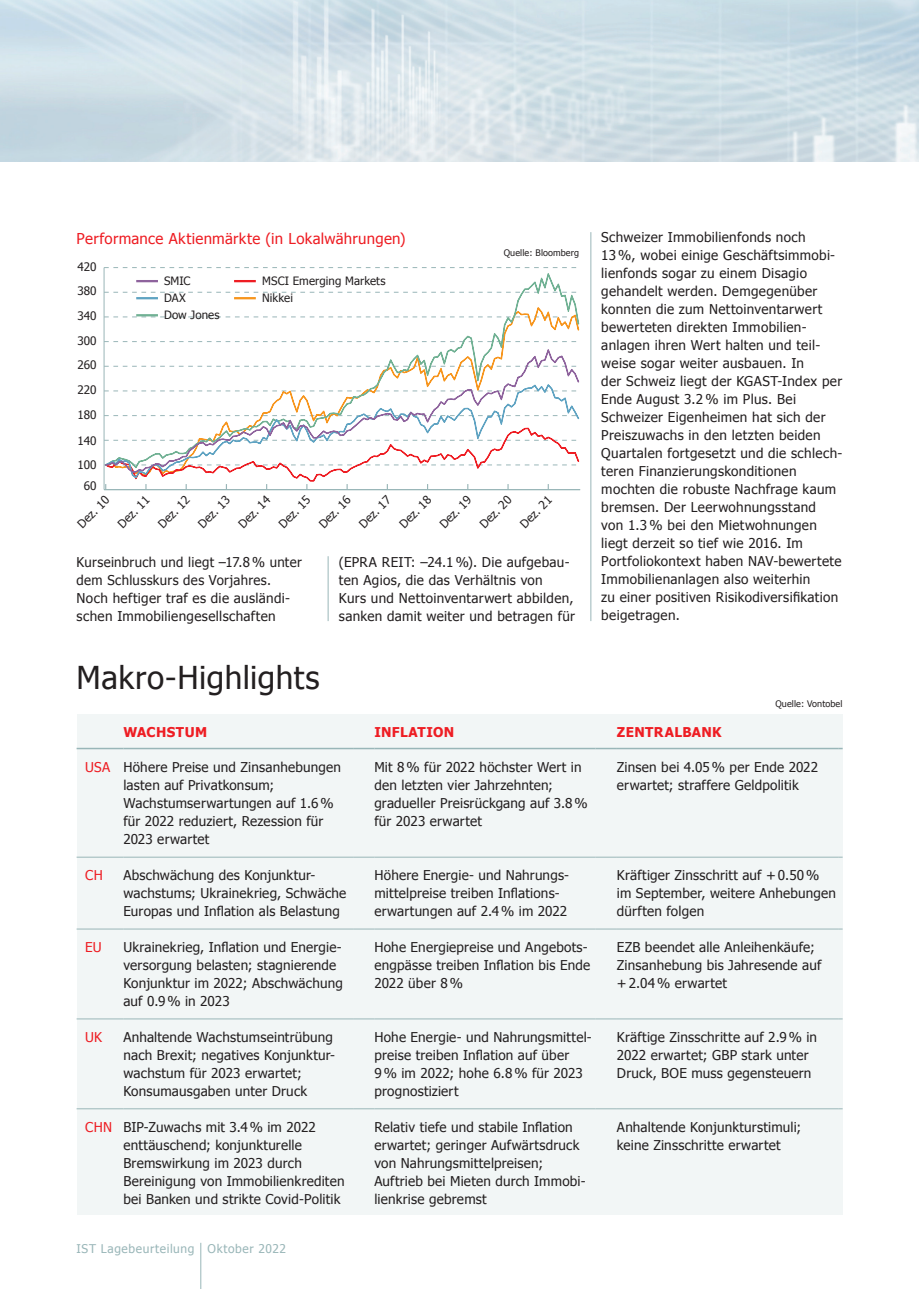
<style>
.page{position:relative;width:919px;height:1289px;background:#fff}
.page>*{position:absolute;margin:0;border:0;box-sizing:border-box;transform-origin:0 0}
.t1{font:31.5px "Tahoma";letter-spacing:.015em;color:#231f20}
.t2{font:15px "Tahoma";letter-spacing:.02em;color:#ee1d23}
.t3{font:13.5px/18px "Tahoma";letter-spacing:.015em;color:#231f20}
.t4{font:700 13.5px "Tahoma";letter-spacing:.03em;color:#ee1d23}
.t5{font:13.5px "Tahoma";color:#ee1d23}
.t6{font:12.9px "Tahoma";color:#231f20}
.t7{font:12px "Tahoma";letter-spacing:.05em;color:#99b6b8}
.t8{font:11.7px "Tahoma";color:#231f20}
.t9{font:11.55px/16.8px "Tahoma";letter-spacing:.01em;color:#231f20}
.t10{font:9px "Tahoma";letter-spacing:.01em;color:#231f20}
.s1{color:#ee1d23}
</style>
<div class="page">
<hr style="left:200px;top:1242px;width:1px;height:46px;background:#99b6b8">
<hr style="left:590px;top:232px;width:1px;height:389px;background:#99b6b8">
<hr style="left:328px;top:556px;width:1px;height:65px;background:#99b6b8">
<hr style="left:104px;top:267px;width:1px;height:222px;background:#99b6b8">
<hr style="left:104px;top:489px;width:476px;height:1px;background:#99b6b8">
<svg style="left:105px;top:267px;width:472px;height:1px"></svg>
<svg style="left:104px;top:270px;width:476px;height:76px"></svg>
<svg style="left:104px;top:473px;width:445px;height:16px"></svg>
<svg style="left:104px;top:346px;width:476px;height:127px"></svg>
<hr style="left:136px;top:280px;width:22px;height:2px;background:#8e639d">
<hr style="left:136px;top:297px;width:22px;height:2px;background:#5fa3c2">
<hr style="left:136px;top:314px;width:22px;height:2px;background:#71b194">
<hr style="left:234px;top:280px;width:22px;height:2px;background:#ee1d23">
<hr style="left:234px;top:297px;width:22px;height:2px;background:#f7951d">
<div style="left:77px;top:714px;width:765px;height:500px;background:#f2f6f6"></div>
<hr style="left:77px;top:747px;width:46px;height:2px;background:#99b6b8">
<hr style="left:123px;top:747px;width:230px;height:2px;background:#99b6b8">
<hr style="left:353px;top:747px;width:21px;height:2px;background:#99b6b8">
<hr style="left:374px;top:747px;width:221px;height:2px;background:#99b6b8">
<hr style="left:595px;top:747px;width:22px;height:2px;background:#99b6b8">
<hr style="left:617px;top:747px;width:221px;height:2px;background:#99b6b8">
<hr style="left:77px;top:928px;width:46px;height:1px;background:#99b6b8">
<hr style="left:123px;top:928px;width:230px;height:1px;background:#99b6b8">
<svg style="left:353px;top:928px;width:21px;height:1px"></svg>
<hr style="left:374px;top:928px;width:221px;height:1px;background:#99b6b8">
<svg style="left:595px;top:928px;width:22px;height:1px"></svg>
<hr style="left:617px;top:928px;width:221px;height:1px;background:#99b6b8">
<hr style="left:77px;top:856px;width:46px;height:1px;background:#99b6b8">
<hr style="left:123px;top:856px;width:230px;height:1px;background:#99b6b8">
<svg style="left:353px;top:856px;width:21px;height:1px"></svg>
<hr style="left:374px;top:856px;width:221px;height:1px;background:#99b6b8">
<svg style="left:595px;top:856px;width:22px;height:1px"></svg>
<hr style="left:617px;top:856px;width:221px;height:1px;background:#99b6b8">
<hr style="left:77px;top:1018px;width:46px;height:1px;background:#99b6b8">
<hr style="left:123px;top:1018px;width:230px;height:1px;background:#99b6b8">
<svg style="left:353px;top:1018px;width:21px;height:1px"></svg>
<hr style="left:374px;top:1018px;width:221px;height:1px;background:#99b6b8">
<svg style="left:595px;top:1018px;width:22px;height:1px"></svg>
<hr style="left:617px;top:1018px;width:221px;height:1px;background:#99b6b8">
<hr style="left:77px;top:1108px;width:46px;height:1px;background:#99b6b8">
<hr style="left:123px;top:1108px;width:230px;height:1px;background:#99b6b8">
<svg style="left:353px;top:1108px;width:21px;height:1px"></svg>
<hr style="left:374px;top:1108px;width:221px;height:1px;background:#99b6b8">
<svg style="left:595px;top:1108px;width:22px;height:1px"></svg>
<hr style="left:617px;top:1108px;width:221px;height:1px;background:#99b6b8">
<img style="left:0;top:0;width:918px;height:162px">
<p class="t2" style="left:77px;top:228px;width:330px">Performance Aktienmärkte (in Lokalwährungen)</p>
<p class="t8" style="left:77px;top:259px;width:21px">420</p>
<p class="t8" style="left:77px;top:283px;width:21px">380</p>
<p class="t8" style="left:77px;top:308px;width:21px">340</p>
<p class="t8" style="left:77px;top:333px;width:21px">300</p>
<p class="t8" style="left:77px;top:357px;width:21px">260</p>
<p class="t8" style="left:77px;top:382px;width:21px">220</p>
<p class="t8" style="left:77px;top:406px;width:21px">180</p>
<p class="t8" style="left:77px;top:432px;width:21px">140</p>
<p class="t8" style="left:77px;top:457px;width:21px">100</p>
<p class="t8" style="left:84px;top:478px;width:14px">60</p>
<p class="t9" style="left:164px;top:272px;width:57px">SMIC<br>DAX<br>Dow Jones</p>
<p class="t9" style="left:262px;top:272px;width:125px">MSCI Emerging Markets<br>Nikkei</p>
<p class="t10" style="left:504px;top:246px;width:77px">Quelle: Bloomberg</p>
<p class="t8" style="left:74px;top:520px;width:41px;rotate:-45deg">Dez. 10</p>
<p class="t8" style="left:114px;top:520px;width:41px;rotate:-45deg">Dez. 11</p>
<p class="t8" style="left:154px;top:520px;width:41px;rotate:-45deg">Dez. 12</p>
<p class="t8" style="left:195px;top:520px;width:41px;rotate:-45deg">Dez. 13</p>
<p class="t8" style="left:235px;top:520px;width:41px;rotate:-45deg">Dez. 14</p>
<p class="t8" style="left:275px;top:520px;width:41px;rotate:-45deg">Dez. 15</p>
<p class="t8" style="left:315px;top:520px;width:41px;rotate:-45deg">Dez. 16</p>
<p class="t8" style="left:355px;top:520px;width:41px;rotate:-45deg">Dez. 17</p>
<p class="t8" style="left:396px;top:520px;width:41px;rotate:-45deg">Dez. 18</p>
<p class="t8" style="left:436px;top:520px;width:41px;rotate:-45deg">Dez. 19</p>
<p class="t8" style="left:476px;top:520px;width:41px;rotate:-45deg">Dez. 20</p>
<p class="t8" style="left:516px;top:520px;width:41px;rotate:-45deg">Dez. 21</p>
<p class="t3" style="left:77px;top:552px;width:227px">Kurseinbruch und liegt –17.8 % unter dem Schlusskurs des Vorjahres.<br>Noch heftiger traf es die ausländi&shy;schen Immobiliengesellschaften</p>
<p class="t3" style="left:339px;top:552px;width:237px">(EPRA REIT: –24.1 %). Die aufgebau&shy;ten Agios, die das Verhältnis von<br>Kurs und Nettoinventarwert abbilden, sanken damit weiter und betragen für</p>
<p class="t3" style="left:601px;top:228px;width:242px">Schweizer Immobilienfonds noch<br>13 %, wobei einige Geschäftsimmobi&shy;lienfonds sogar zu einem Disagio gehandelt werden. Demgegenüber konnten die zum Nettoinventarwert bewerteten direkten Immobilien&shy;anlagen ihren Wert halten und teil&shy;weise sogar weiter ausbauen. In<br>der Schweiz liegt der KGAST-Index per Ende August 3.2 % im Plus. Bei Schweizer Eigenheimen hat sich der Preiszuwachs in den letzten beiden Quartalen fortgesetzt und die schlech&shy;teren Finanzierungskonditionen mochten die robuste Nachfrage kaum bremsen. Der Leerwohnungsstand<br>von 1.3 % bei den Mietwohnungen liegt derzeit so tief wie 2016. Im Portfoliokontext haben NAV-bewertete Immobilienanlagen also weiterhin<br>zu einer positiven Risikodiversifikation beigetragen.</p>
<p class="t6" style="left:680px;top:271px;width:35px">Nikkei</p>
<p class="t6" style="left:680px;top:304px;width:70px">MSCI EMMA</p>
<p class="t6" style="left:680px;top:338px;width:63px">Dow Jones</p>
<p class="t6" style="left:680px;top:371px;width:25px">DAX</p>
<p class="t6" style="left:680px;top:404px;width:31px">SMIC</p>
<h1 class="t1" style="left:77px;top:656px;width:244px">Makro-Highlights</h1>
<p class="t4" style="left:123px;top:722px;width:85px">WACHSTUM</p>
<p class="t4" style="left:374px;top:722px;width:81px">INFLATION</p>
<p class="t4" style="left:617px;top:722px;width:106px">ZENTRALBANK</p>
<p class="t3" style="left:123px;top:757px;width:219px;text-indent:-38px"><span class="s1">USA</span> Höhere Preise und Zinsanhebungen lasten auf Privatkonsum;<br>Wachstumserwartungen auf 1.6% für 2022 reduziert, Rezession für<br>2023 erwartet</p>
<p class="t3" style="left:374px;top:757px;width:215px">Mit 8% für 2022 höchster Wert in den letzten vier Jahrzehnten; gradueller Preisrückgang auf 3.8% für 2023 erwartet</p>
<p class="t3" style="left:617px;top:757px;width:203px">Zinsen bei 4.05% per Ende 2022 erwartet; straffere Geldpolitik</p>
<p class="t5" style="left:85px;top:866px;width:19px">CH</p>
<p class="t3" style="left:123px;top:865px;width:224px">Abschwächung des Konjunktur&shy;wachstums; Ukrainekrieg, Schwäche<br>Europas und Inflation als Belastung</p>
<p class="t3" style="left:374px;top:865px;width:195px">Höhere Energie- und Nahrungs&shy;mittelpreise treiben Inflations&shy;erwartungen auf 2.4% im 2022</p>
<p class="t3" style="left:617px;top:865px;width:221px">Kräftiger Zinsschritt auf + 0.50% im September, weitere Anhebungen dürften folgen</p>
<p class="t5" style="left:85px;top:938px;width:18px">EU</p>
<p class="t3" style="left:123px;top:937px;width:221px">Ukrainekrieg, Inflation und Energie&shy;versorgung belasten; stagnierende<br>Konjunktur im 2022; Abschwächung auf 0.9% in 2023</p>
<p class="t3" style="left:374px;top:937px;width:217px">Hohe Energiepreise und Angebots&shy;engpässe treiben Inflation bis Ende<br>2022 über 8%</p>
<p class="t3" style="left:617px;top:937px;width:206px">EZB beendet alle Anleihenkäufe;<br>Zinsanhebung bis Jahresende auf +2.04% erwartet</p>
<p class="t5" style="left:85px;top:1027px;width:19px">UK</p>
<p class="t3" style="left:123px;top:1027px;width:212px">Anhaltende Wachstumseintrübung nach Brexit; negatives Konjunktur&shy;wachstum für 2023 erwartet;<br>Konsumausgaben unter Druck</p>
<p class="t3" style="left:374px;top:1027px;width:219px">Hohe Energie- und Nahrungsmittel&shy;preise treiben Inflation auf über<br>9% im 2022; hohe 6.8% für 2023 prognostiziert</p>
<p class="t3" style="left:617px;top:1027px;width:202px">Kräftige Zinsschritte auf 2.9% in<br>2022 erwartet; GBP stark unter<br>Druck, BOE muss gegensteuern</p>
<p class="t3" style="left:123px;top:1117px;width:223px;text-indent:-38px"><span class="s1">CHN</span> BIP-Zuwachs mit 3.4% im 2022 enttäuschend; konjunkturelle Bremswirkung im 2023 durch Bereinigung von Immobilienkrediten bei Banken und strikte Covid-Politik</p>
<p class="t3" style="left:374px;top:1117px;width:211px">Relativ tiefe und stabile Inflation erwartet; geringer Aufwärtsdruck von Nahrungsmittelpreisen;<br>Auftrieb bei Mieten durch Immobi&shy;lienkrise gebremst</p>
<p class="t3" style="left:617px;top:1117px;width:186px">Anhaltende Konjunkturstimuli; keine Zinsschritte erwartet</p>
<p class="t10" style="left:775px;top:698px;width:68px">Quelle: Vontobel</p>
<p class="t7" style="left:77px;top:1240px;width:211px">IST Lagebeurteilung Oktober 2022</p>
</div>
